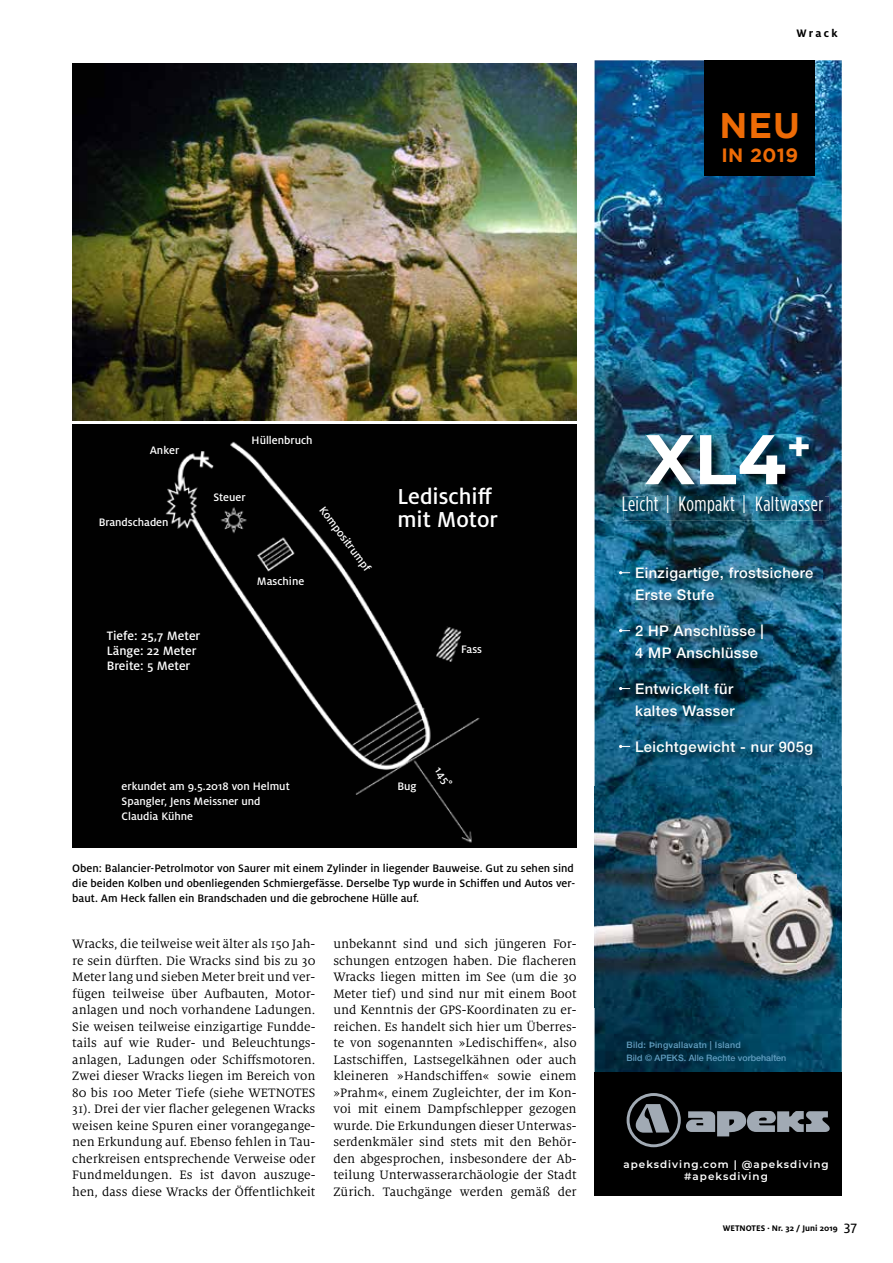
<style>
.page{position:relative;width:893px;height:1263px;background:#fff}
.page>*{position:absolute;margin:0;border:0;box-sizing:border-box;transform-origin:0 0}
.t1{font:700 70.2px "Montserrat";color:#fff}
.t2{font:700 35.4px "Gotham";color:#ed6b06}
.t3{font:500 24px/22.5px "Milo OT";color:#fff}
.t4{font:20.7px "Gotham Condensed";letter-spacing:.02em;color:#fff}
.t5{font:700 19.2px "Gotham";letter-spacing:.025em;color:#ed6b06}
.t6{font:500 14.7px/22px "Helvetica Neue LT Std";letter-spacing:.03em;color:#fff}
.t7{font:13.5px/16.5px "Milo Serif OT";color:#000;text-align:justify}
.t8{font:500 13.5px/15px "Milo OT";color:#fff}
.t9{font:500 12px/15px "Milo OT";color:#000;text-align:justify}
.t10{font:500 12px/15px "Milo OT";color:#fff}
.t11{font:700 12px "Milo OT";letter-spacing:.19em;color:#000}
.t12{font:600 10.35px/12.5px "Montserrat";letter-spacing:.1em;color:#fff;text-align:center}
.t13{font:700 9px "Milo OT";color:#000}
.t14{font:500 8.85px "Helvetica Neue LT Std";color:#649fc1}
.t15{font:500 8.85px "Helvetica Neue LT Std";letter-spacing:.03em;color:#649fc1}
.s1{font-family:"Milo OT Text";font-weight:400;font-size:15px}
</style>
<div class="page">
<img style="left:72px;top:63px;width:505px;height:357px">
<div style="left:72px;top:425px;width:505px;height:423px;background:#010101"></div>
<img style="left:595px;top:60px;width:247px;height:1012px">
<div style="left:595px;top:1072px;width:247px;height:124px;background:#000"></div>
<img style="left:646px;top:435px;width:179px;height:61px">
<img style="left:624px;top:496px;width:205px;height:24px">
<svg style="left:627px;top:1093px;width:203px;height:54px"></svg>
<img style="left:627px;top:1041px;width:122px;height:17px">
<img style="left:636px;top:741px;width:186px;height:23px">
<svg style="left:619px;top:745px;width:11px;height:3px"></svg>
<img style="left:636px;top:567px;width:186px;height:43px">
<svg style="left:619px;top:571px;width:11px;height:3px"></svg>
<img style="left:635px;top:624px;width:137px;height:44px">
<svg style="left:619px;top:629px;width:11px;height:3px"></svg>
<img style="left:635px;top:683px;width:109px;height:43px">
<svg style="left:619px;top:687px;width:11px;height:3px"></svg>
<div style="left:705px;top:60px;width:110px;height:115px;background:#000"></div>
<img style="left:595px;top:786px;width:247px;height:221px">
<svg style="left:595px;top:60px;width:7px;height:2px"></svg>
<p class="t11" style="left:797px;top:26px;width:43px">Wrack</p>
<h2 class="t2" style="left:720px;top:105px;width:82px">NEU</h2>
<h3 class="t5" style="left:721px;top:144px;width:78px">IN 2019</h3>
<p class="t10" style="left:150px;top:443px;width:31px">Anker</p>
<p class="t10" style="left:99px;top:515px;width:71px">Brandschaden</p>
<p class="t10" style="left:252px;top:433px;width:63px">Hüllenbruch</p>
<p class="t10" style="left:213px;top:490px;width:34px">Steuer</p>
<p class="t10" style="left:257px;top:574px;width:49px">Maschine</p>
<p class="t10" style="left:328px;top:503px;width:79px;rotate:53deg">Kompositrumpf</p>
<p class="t8" style="left:107px;top:628px;width:95px">Tiefe: 25,7 Meter<br>Länge: 22 Meter<br>Breite: 5 Meter</p>
<h3 class="t3" style="left:397px;top:485px;width:102px">Ledischiff mit Motor</h3>
<p class="t10" style="left:461px;top:642px;width:22px">Fass</p>
<p class="t10" style="left:122px;top:779px;width:170px">erkundet am 9.5.2018 von Helmut<br>Spangler, Jens Meissner und<br>Claudia Kühne</p>
<p class="t10" style="left:397px;top:779px;width:21px">Bug</p>
<p class="t10" style="left:444px;top:764px;width:22px;rotate:55deg">145°</p>
<p class="t9" style="left:72px;top:861px;width:504px">Oben: Balancier-Petrolmotor von Saurer mit einem Zylinder in liegender Bauweise. Gut zu sehen sind die beiden Kolben und obenliegenden Schmiergefässe. Derselbe Typ wurde in Schiffen und Autos ver&shy;baut. Am Heck fallen ein Brandschaden und die gebrochene Hülle auf.</p>
<p class="t7" style="left:72px;top:936px;width:245px">Wracks, die teilweise weit älter als 150 Jah&shy;re sein dürften. Die Wracks sind bis zu 30<br>Meter lang und sieben Meter breit und ver&shy;fügen teilweise über Aufbauten, Motor&shy;anlagen und noch vorhandene Ladungen.<br>Sie weisen teilweise einzigartige Fundde&shy;tails auf wie Ruder- und Beleuchtungs&shy;anlagen, Ladungen oder Schiffsmotoren.<br>Zwei dieser Wracks liegen im Bereich von 80 bis 100 Meter Tiefe (siehe WETNOTES 31). Drei der vier flacher gelegenen Wracks weisen keine Spuren einer vorangegange&shy;nen Erkundung auf. Ebenso fehlen in Tau&shy;cherkreisen entsprechende Verweise oder Fundmeldungen. Es ist davon auszuge&shy;hen, dass diese Wracks der Öffentlichkeit</p>
<p class="t7" style="left:333px;top:936px;width:245px">unbekannt sind und sich jüngeren For&shy;schungen entzogen haben. Die flacheren Wracks liegen mitten im See (um die 30<br>Meter tief) und sind nur mit einem Boot und Kenntnis der GPS-Koordinaten zu er&shy;reichen. Es handelt sich hier um Überres&shy;te von sogenannten »Ledischiffen«, also Lastschiffen, Lastsegelkähnen oder auch kleineren »Handschiffen« sowie einem »Prahm«, einem Zugleichter, der im Kon&shy;voi mit einem Dampfschlepper gezogen wurde. Die Erkundungen dieser Unterwas&shy;serdenkmäler sind stets mit den Behör&shy;den abgesprochen, insbesondere der Ab&shy;teilung Unterwasserarchäologie der Stadt Zürich. Tauchgänge werden gemäß der</p>
<h1 class="t1" style="left:645px;top:409px;width:168px">XL4<sup>+</sup></h1>
<h3 class="t4" style="left:622px;top:493px;width:203px">Leicht | Kompakt | Kaltwasser</h3>
<p class="t6" style="left:635px;top:561px;width:180px">Einzigartige, frostsichere<br>Erste Stufe</p>
<p class="t6" style="left:635px;top:619px;width:130px">2 HP Anschlüsse |<br>4 MP Anschlüsse</p>
<p class="t6" style="left:635px;top:677px;width:101px">Entwickelt für kaltes Wasser</p>
<p class="t6" style="left:635px;top:735px;width:180px">Leichtgewicht - nur 905g</p>
<p class="t15" style="left:627px;top:1039px;width:116px">Bild: Þingvallavatn | Island</p>
<p class="t14" style="left:627px;top:1052px;width:161px">Bild © APEKS. Alle Rechte vorbehalten</p>
<p class="t12" style="left:623px;top:1157px;width:207px">apeksdiving.com | @apeksdiving #apeksdiving</p>
<p class="t13" style="left:723px;top:1223px;width:136px">WETNOTES · Nr. 32 / Juni 2019 <span class="s1">37</span></p>
</div>
